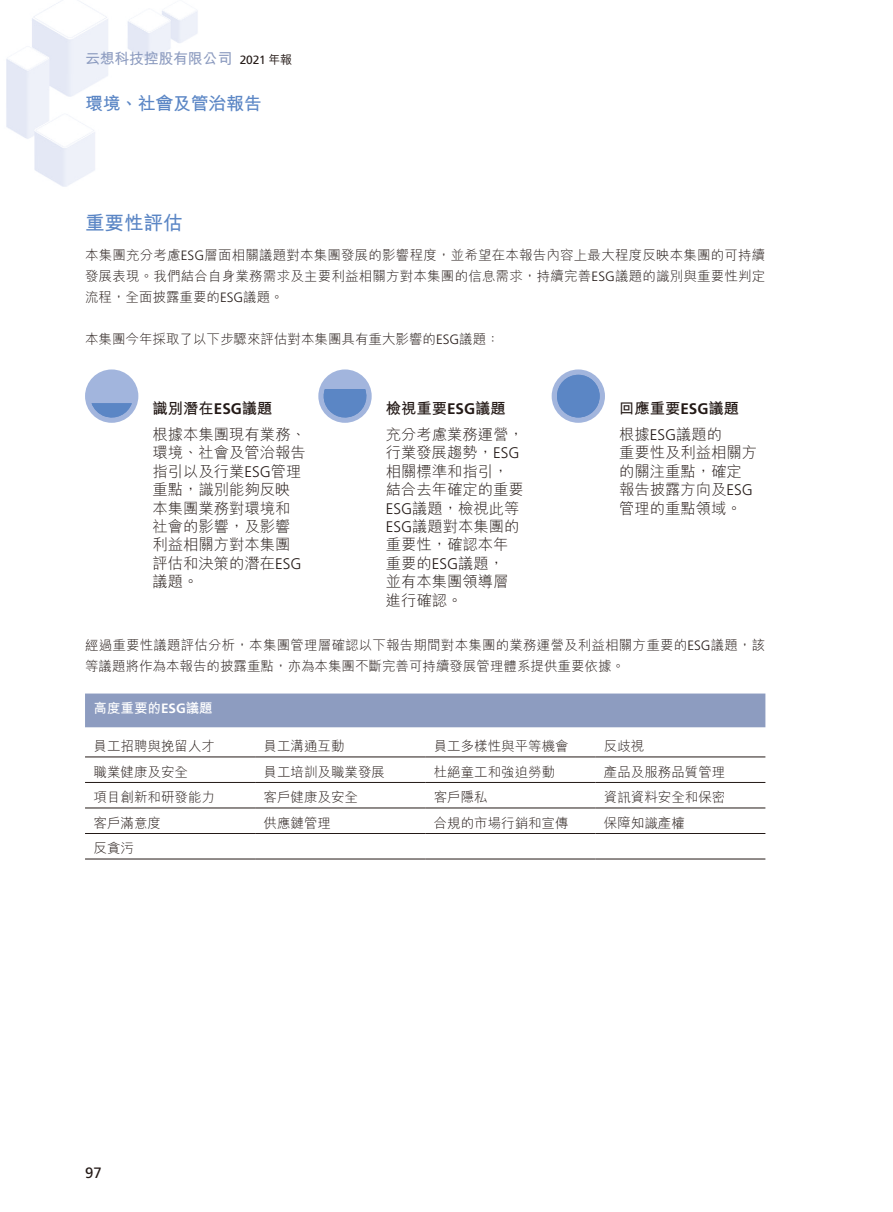
<style>
.page{position:relative;width:893px;height:1212px;background:#fff}
.page>*{position:absolute;margin:0;border:0;box-sizing:border-box;transform-origin:0 0}
.t1{font:19.5px "M Hei HK Bold E Ten B5 H";color:#5b86c5}
.t2{font:18px "M Hei HK Bold E Ten B5 H";letter-spacing:-.02em;color:#5b86c5}
.t3{font:15.3px/18.5px "M Hei HK Light E Ten B5 H";color:#231916}
.t4{font:15.3px "M Hei HK Bold E Ten B5 H";color:#231916}
.t5{font:15px "M Hei HK Bold E Ten B5 H";letter-spacing:-.02em;color:#8d9cc0}
.t6{font:15px "Frutiger LT Std";color:#231916}
.t7{font:13.5px/21px "M Hei HK Light E Ten B5 H";color:#231916;text-align:justify}
.t8{font:13.5px "M Hei HK Bold E Ten B5 H";color:#fff}
.s1{font-family:"Frutiger LT Std";font-size:12px;color:#231916}
.s2{font-family:"M Hei HK Medium E Ten B5 H";font-size:12px;color:#231916}
.s3{font-family:"Frutiger LT Std";font-weight:300}
.s4{font-family:"Frutiger LT";font-weight:700}
.s5{font-family:"Frutiger LT";font-weight:300}
.s6{font-family:"Frutiger LT Std";font-weight:700}
</style>
<div class="page">
<img style="left:6px;top:0;width:760px;height:860px">
<div style="left:85px;top:369px;width:53px;height:54px;background:#a2b5dd;border-radius:50%"></div>
<svg style="left:92px;top:403px;width:40px;height:17px"></svg>
<div style="left:318px;top:369px;width:54px;height:54px;background:#a2b5dd;border-radius:50%"></div>
<svg style="left:323px;top:389px;width:46px;height:31px"></svg>
<svg style="left:552px;top:369px;width:53px;height:54px"></svg>
<div style="left:557px;top:375px;width:43px;height:42px;background:#5b86c5;border-radius:50%"></div>
<div style="left:85px;top:693px;width:680px;height:34px;background:#8d9cc0"></div>
<hr style="left:85px;top:756px;width:170px;height:1px;background:#231916">
<hr style="left:255px;top:756px;width:170px;height:1px;background:#231916">
<hr style="left:425px;top:756px;width:170px;height:1px;background:#231916">
<hr style="left:595px;top:756px;width:170px;height:1px;background:#231916">
<hr style="left:85px;top:782px;width:170px;height:1px;background:#231916">
<hr style="left:255px;top:782px;width:170px;height:1px;background:#231916">
<hr style="left:425px;top:782px;width:170px;height:1px;background:#231916">
<hr style="left:595px;top:782px;width:170px;height:1px;background:#231916">
<hr style="left:85px;top:807px;width:170px;height:1px;background:#231916">
<hr style="left:255px;top:807px;width:170px;height:1px;background:#231916">
<hr style="left:425px;top:807px;width:170px;height:1px;background:#231916">
<hr style="left:595px;top:807px;width:170px;height:1px;background:#231916">
<hr style="left:85px;top:833px;width:170px;height:1px;background:#231916">
<hr style="left:255px;top:833px;width:170px;height:1px;background:#231916">
<hr style="left:425px;top:833px;width:170px;height:1px;background:#231916">
<hr style="left:595px;top:833px;width:170px;height:1px;background:#231916">
<hr style="left:85px;top:859px;width:170px;height:1px;background:#231916">
<hr style="left:255px;top:859px;width:170px;height:1px;background:#231916">
<hr style="left:425px;top:859px;width:170px;height:1px;background:#231916">
<hr style="left:595px;top:859px;width:170px;height:1px;background:#231916">
<p class="t5" style="left:85px;top:53px;width:209px">云想科技控股有限公司 <span class="s1">2021</span> <span class="s2">年報</span></p>
<h2 class="t2" style="left:85px;top:96px;width:178px">環境、社會及管治報告</h2>
<h1 class="t1" style="left:85px;top:215px;width:99px">重要性評估</h1>
<p class="t7" style="left:85px;top:247px;width:682px">本集團充分考慮<span class="s3">ESG</span>層面相關議題對本集團發展的影響程度，並希望在本報告內容上最大程度反映本集團的可持續發展表現。我們結合自身業務需求及主要利益相關方對本集團的信息需求，持續完善<span class="s3">ESG</span>議題的識別與重要性判定流程，全面披露重要的<span class="s3">ESG</span>議題。</p>
<p class="t7" style="left:85px;top:331px;width:416px">本集團今年採取了以下步驟來評估對本集團具有重大影響的<span class="s3">ESG</span>議題：</p>
<p class="t4" style="left:153px;top:402px;width:121px">識別潛在<span class="s4">ESG</span>議題</p>
<p class="t3" style="left:153px;top:427px;width:155px">根據本集團現有業務、環境、社會及管治報告指引以及行業<span class="s5">ESG</span>管理重點，識別能夠反映本集團業務對環境和社會的影響，及影響利益相關方對本集團評估和決策的潛在<span class="s5">ESG</span>議題。</p>
<p class="t4" style="left:386px;top:402px;width:121px">檢視重要<span class="s4">ESG</span>議題</p>
<p class="t3" style="left:386px;top:427px;width:139px">充分考慮業務運營，行業發展趨勢，<span class="s5">ESG</span>相關標準和指引，結合去年確定的重要<br><span class="s5">ESG</span>議題，檢視此等<br><span class="s5">ESG</span>議題對本集團的重要性，確認本年重要的<span class="s5">ESG</span>議題，<br>並有本集團領導層進行確認。</p>
<p class="t4" style="left:619px;top:402px;width:121px">回應重要<span class="s4">ESG</span>議題</p>
<p class="t3" style="left:619px;top:427px;width:139px">根據<span class="s5">ESG</span>議題的<br>重要性及利益相關方的關注重點，確定報告披露方向及<span class="s5">ESG</span>管理的重點領域。</p>
<p class="t7" style="left:85px;top:636px;width:682px">經過重要性議題評估分析，本集團管理層確認以下報告期間對本集團的業務運營及利益相關方重要的<span class="s3">ESG</span>議題，該等議題將作為本報告的披露重點，亦為本集團不斷完善可持續發展管理體系提供重要依據。</p>
<p class="t8" style="left:94px;top:703px;width:121px">高度重要的<span class="s6">ESG</span>議題</p>
<p class="t7" style="left:94px;top:737px;width:123px">員工招聘與挽留人才</p>
<p class="t7" style="left:264px;top:737px;width:82px">員工溝通互動</p>
<p class="t7" style="left:434px;top:737px;width:136px">員工多樣性與平等機會</p>
<p class="t7" style="left:604px;top:737px;width:42px">反歧視</p>
<p class="t7" style="left:94px;top:763px;width:96px">職業健康及安全</p>
<p class="t7" style="left:264px;top:763px;width:123px">員工培訓及職業發展</p>
<p class="t7" style="left:434px;top:763px;width:123px">杜絕童工和強迫勞動</p>
<p class="t7" style="left:604px;top:763px;width:123px">產品及服務品質管理</p>
<p class="t7" style="left:94px;top:788px;width:123px">項目創新和研發能力</p>
<p class="t7" style="left:264px;top:788px;width:96px">客戶健康及安全</p>
<p class="t7" style="left:434px;top:788px;width:55px">客戶隱私</p>
<p class="t7" style="left:604px;top:788px;width:123px">資訊資料安全和保密</p>
<p class="t7" style="left:94px;top:814px;width:69px">客戶滿意度</p>
<p class="t7" style="left:264px;top:814px;width:69px">供應鏈管理</p>
<p class="t7" style="left:434px;top:814px;width:136px">合規的市場行銷和宣傳</p>
<p class="t7" style="left:604px;top:814px;width:82px">保障知識產權</p>
<p class="t7" style="left:94px;top:839px;width:42px">反貪污</p>
<p class="t6" style="left:85px;top:1165px;width:18px">97</p>
</div>
